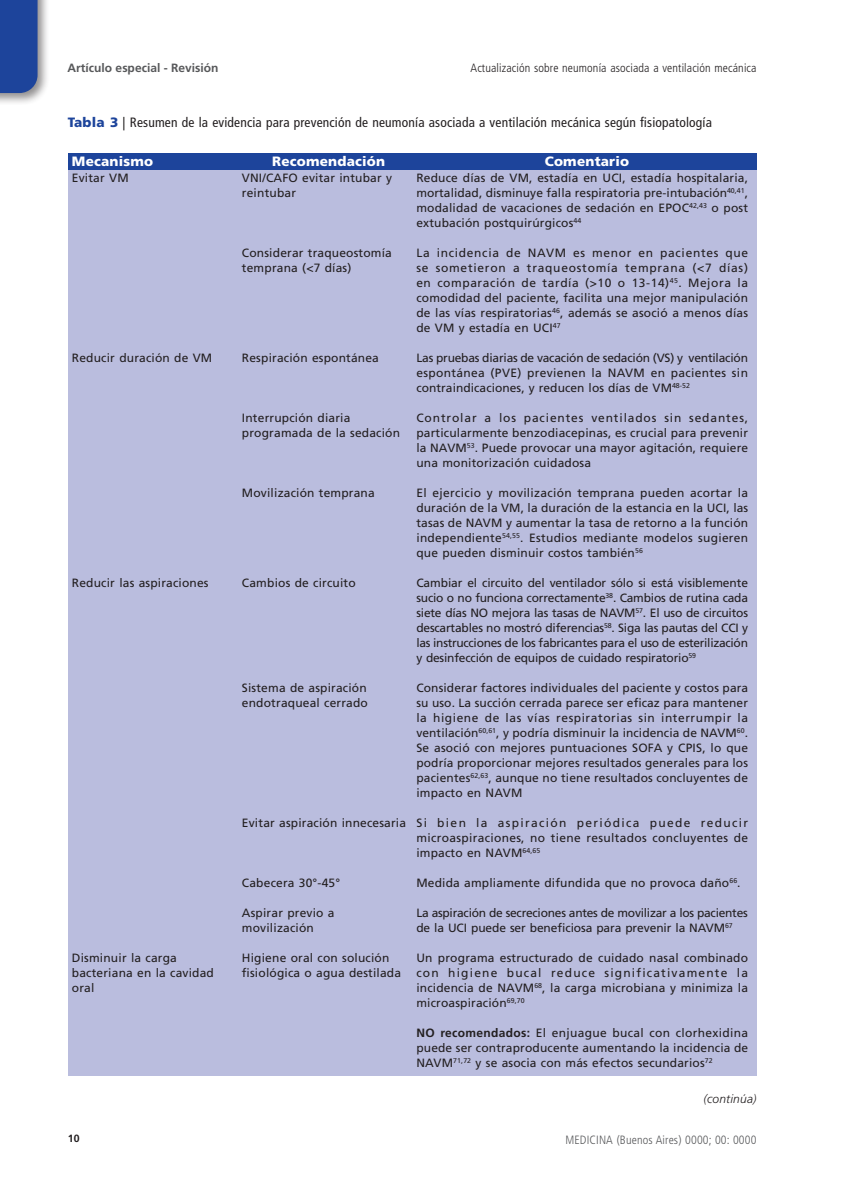
<style>
.page{position:relative;width:851px;height:1191px;background:#fff}
.page>*{position:absolute;margin:0;border:0;box-sizing:border-box;transform-origin:0 0}
.tablatit{font:condensed 13.5px "Frutiger LT Std";letter-spacing:.01em;color:#231f20}
.tablacab{font:900 13.5px "Frutiger LT Std";letter-spacing:.015em;color:#fff}
.tabla{font:12px/15px "Frutiger LT Std";letter-spacing:.015em;color:#231f20;text-align:justify}
.tabla-2{font:12px/15px "Frutiger LT Std";letter-spacing:-.02em;color:#231f20}
.t1{font:300 condensed 12px "Frutiger LT Std";letter-spacing:.01em;color:#231f20}
.t2{font:300 condensed 12px "Frutiger LT Std";letter-spacing:.01em;color:#57585a}
.t3{font:700 12px "Frutiger LT Std";color:#57585a}
.tabla-3{font:italic 300 12px "Frutiger LT Std";letter-spacing:.015em;color:#231f20}
.t4{font:700 10.5px "Frutiger LT Std";color:#231f20}
.s1{font-weight:900;font-stretch:normal;color:#1d449b}
.s2{font-weight:700}
</style>
<div class="page">
<div style="left:0;top:0;width:50px;height:105px;background:#231f20;opacity:.5"></div>
<div style="left:0;top:0;width:38px;height:93px;background:#1d449b"></div>
<div style="left:68px;top:169px;width:688px;height:907px;background:#babdde"></div>
<div style="left:68px;top:153px;width:688px;height:16px;background:#1d449b"></div>
<p class="t3" style="left:68px;top:61px;width:152px">Artículo especial - Revisión</p>
<p class="t1" style="left:470px;top:61px;width:287px">Actualización sobre neumonía asociada a ventilación mecánica</p>
<p class="tablatit" style="left:68px;top:115px;width:645px"><span class="s1">Tabla 3</span> | Resumen de la evidencia para prevención de neumonía asociada a ventilación mecánica según fisiopatología</p>
<p class="tablacab" style="left:72px;top:153px;width:83px">Mecanismo</p>
<p class="tablacab" style="left:272px;top:153px;width:114px">Recomendación</p>
<p class="tablacab" style="left:544px;top:153px;width:86px">Comentario</p>
<p class="tabla" style="left:416px;top:170px;width:333px">Reduce días de VM, estadía en UCI, estadía hospitalaria, mortalidad, disminuye falla respiratoria pre-intubación<sup>40,41</sup>, modalidad de vacaciones de sedación en EPOC<sup>42,43</sup> o post extubación postquirúrgicos<sup>44</sup></p>
<p class="tabla" style="left:416px;top:245px;width:333px">La incidencia de NAVM es menor en pacientes que se sometieron a traqueostomía temprana (&lt;7 días) en comparación de tardía (&gt;10 o 13-14)<sup>45</sup>. Mejora la comodidad del paciente, facilita una mejor manipulación de las vías respiratorias<sup>46</sup>, además se asoció a menos días de VM y estadía en UCI<sup>47</sup></p>
<p class="tabla" style="left:416px;top:350px;width:333px">Las pruebas diarias de vacación de sedación (VS) y ventilación espontánea (PVE) previenen la NAVM en pacientes sin contraindicaciones, y reducen los días de VM<sup>48-52</sup></p>
<p class="tabla" style="left:416px;top:410px;width:333px">Controlar a los pacientes ventilados sin sedantes, particularmente benzodiacepinas, es crucial para prevenir la NAVM<sup>53</sup>. Puede provocar una mayor agitación, requiere una monitorización cuidadosa</p>
<p class="tabla" style="left:416px;top:485px;width:333px">El ejercicio y movilización temprana pueden acortar la duración de la VM, la duración de la estancia en la UCI, las tasas de NAVM y aumentar la tasa de retorno a la función independiente<sup>54,55</sup>. Estudios mediante modelos sugieren que pueden disminuir costos también<sup>56</sup></p>
<p class="tabla" style="left:416px;top:575px;width:333px">Cambiar el circuito del ventilador sólo si está visiblemente sucio o no funciona correctamente<sup>38</sup>. Cambios de rutina cada siete días NO mejora las tasas de NAVM<sup>57</sup>. El uso de circuitos descartables no mostró diferencias<sup>58</sup>. Siga las pautas del CCI y las instrucciones de los fabricantes para el uso de esterilización y desinfección de equipos de cuidado respiratorio<sup>59</sup></p>
<p class="tabla" style="left:416px;top:680px;width:333px">Considerar factores individuales del paciente y costos para su uso. La succión cerrada parece ser eficaz para mantener la higiene de las vías respiratorias sin interrumpir la ventilación<sup>60,61</sup>, y podría disminuir la incidencia de NAVM<sup>60</sup>.<br>Se asoció con mejores puntuaciones SOFA y CPIS, lo que podría proporcionar mejores resultados generales para los pacientes<sup>62,63</sup>, aunque no tiene resultados concluyentes de impacto en NAVM</p>
<p class="tabla" style="left:416px;top:815px;width:333px">Si bien la aspiración periódica puede reducir microaspiraciones, no tiene resultados concluyentes de impacto en NAVM<sup>64,65</sup></p>
<p class="tabla" style="left:416px;top:875px;width:326px">Medida ampliamente difundida que no provoca daño<sup>66</sup>.</p>
<p class="tabla-2" style="left:416px;top:905px;width:333px">La aspiración de secreciones antes de movilizar a los pacientes de la UCI puede ser beneficiosa para prevenir la NAVM<sup>67</sup></p>
<p class="tabla" style="left:416px;top:950px;width:333px">Un programa estructurado de cuidado nasal combinado con higiene bucal reduce significativamente la incidencia de NAVM<sup>68</sup>, la carga microbiana y minimiza la microaspiración<sup>69,70</sup></p>
<p class="tabla" style="left:416px;top:1025px;width:333px"><span class="s2">NO recomendados:</span> El enjuague bucal con clorhexidina puede ser contraproducente aumentando la incidencia de NAVM<sup>71,72</sup> y se asocia con más efectos secundarios<sup>72</sup></p>
<p class="tabla" style="left:242px;top:170px;width:152px">VNI/CAFO evitar intubar y reintubar</p>
<p class="tabla" style="left:72px;top:170px;width:58px">Evitar VM</p>
<p class="tabla" style="left:242px;top:245px;width:151px">Considerar traqueostomía temprana (&lt;7 días)</p>
<p class="tabla" style="left:72px;top:350px;width:142px">Reducir duración de VM</p>
<p class="tabla" style="left:242px;top:350px;width:138px">Respiración espontánea</p>
<p class="tabla" style="left:242px;top:410px;width:160px">Interrupción diaria programada de la sedación</p>
<p class="tabla" style="left:242px;top:485px;width:134px">Movilización temprana</p>
<p class="tabla" style="left:72px;top:575px;width:138px">Reducir las aspiraciones</p>
<p class="tabla" style="left:242px;top:575px;width:115px">Cambios de circuito</p>
<p class="tabla" style="left:242px;top:680px;width:127px">Sistema de aspiración endotraqueal cerrado</p>
<p class="tabla" style="left:242px;top:815px;width:166px">Evitar aspiración innecesaria</p>
<p class="tabla" style="left:242px;top:875px;width:100px">Cabecera 30°-45°</p>
<p class="tabla" style="left:242px;top:905px;width:94px">Aspirar previo a movilización</p>
<p class="tabla" style="left:242px;top:950px;width:161px">Higiene oral con solución fisiológica o agua destilada</p>
<p class="tabla" style="left:72px;top:950px;width:143px;text-align:left">Disminuir la carga bacteriana en la cavidad oral</p>
<p class="tabla-3" style="left:703px;top:1092px;width:54px">(continúa)</p>
<p class="t4" style="left:68px;top:1132px;width:13px">10</p>
<p class="t2" style="left:565px;top:1132px;width:192px">MEDICINA (Buenos Aires) 0000; 00: 0000</p>
</div>
